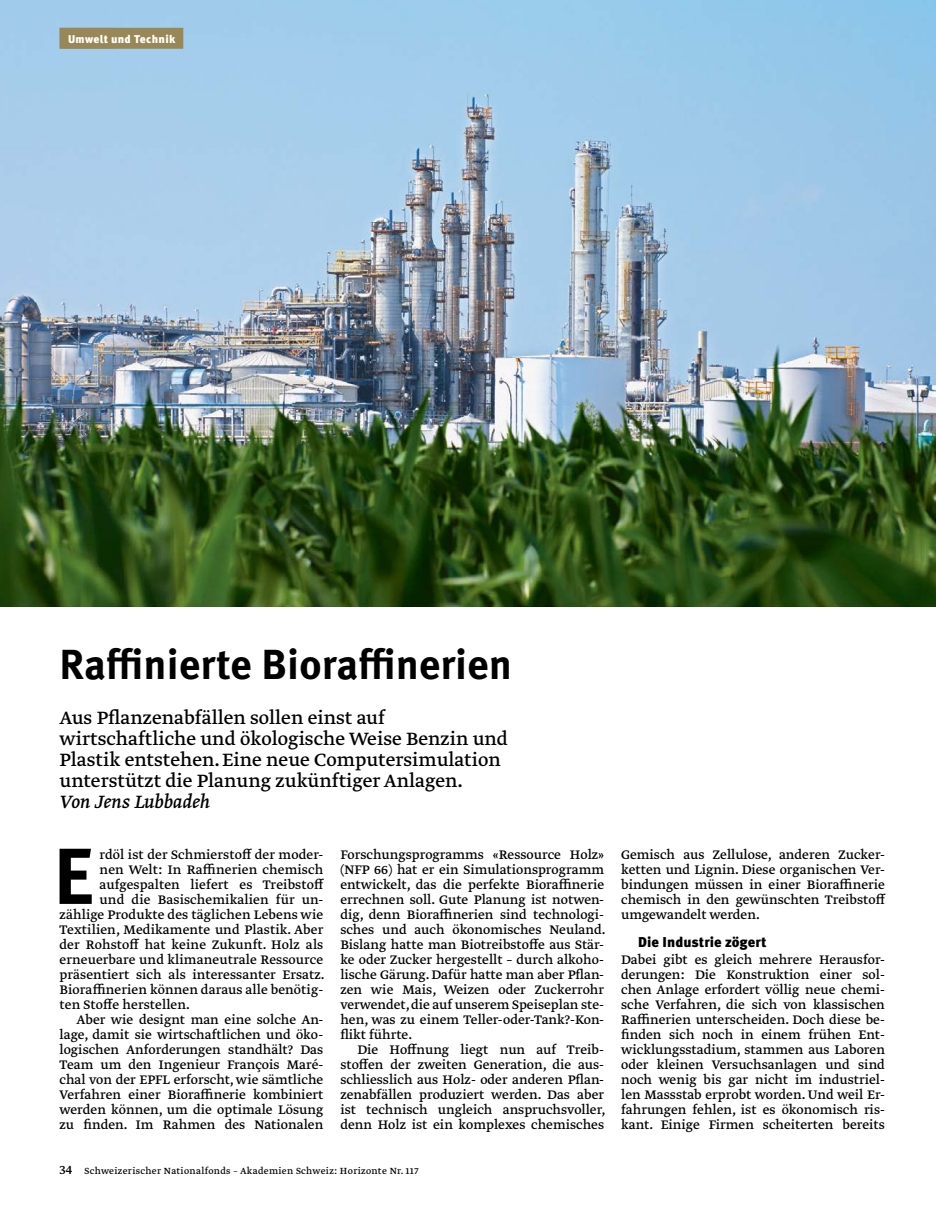
<style>
.page{position:relative;width:936px;height:1212px;background:#fff}
.page>*{position:absolute;margin:0;border:0;box-sizing:border-box;transform-origin:0 0}
._21_lauftxt-Initial{font:700 79.35px "Meta OT";color:#000}
._01_titel_bold-28{font:700 42px "Meta OT";color:#000}
.t1{font:21px/21px "Greta Text Std";color:#000}
._20_lauftxt_9_75{font:14.7px/15px "Greta Text Std";color:#000;text-align:justify}
._22_lauftext_9_75_oh{font:14.7px/15px "Greta Text Std";color:#000;text-align:justify}
._21_lauftxt-Initial-2{font:14.7px "Greta Text Std";letter-spacing:.005em;color:#000}
.t2{font:900 14.25px "Meta OT";letter-spacing:.005em;color:#000}
._100_rubrik_7_5_klei{font:900 11.25px "Meta OT";letter-spacing:.03em;color:#fff}
.t3{font:10.5px "Greta Text Std";letter-spacing:.03em;color:#000}
.s1{font-style:italic}
.s2{font-size:14.7px}
</style>
<div class="page">
<img style="left:0;top:0;width:935px;height:606px">
<div style="left:60px;top:28px;width:123px;height:21px;background:#998857"></div>
<p class="_100_rubrik_7_5_klei" style="left:68px;top:32px;width:109px">Umwelt und Technik</p>
<p class="_100_rubrik_7_5_klei" style="left:68px;top:32px;width:40px">Vor Ort</p>
<h1 class="_01_titel_bold-28" style="left:60px;top:638px;width:454px">Raffinierte Bioraffinerien</h1>
<h2 class="t1" style="left:60px;top:708px;width:450px">Aus Pflanzenabfällen sollen einst auf wirtschaftliche und ökologische Weise Benzin und Plastik entstehen. Eine neue Computersimulation unterstützt die Planung zukünftiger Anlagen.<br><span class="s1">Von Jens Lubbadeh</span></h2>
<p class="_21_lauftxt-Initial" style="left:54px;top:826px;width:42px">E</p>
<p class="_21_lauftxt-Initial-2" style="left:100px;top:846px;width:225px">rdöl ist der Schmierstoff der moder-</p>
<p class="_21_lauftxt-Initial-2" style="left:100px;top:861px;width:225px">nen Welt: In Raffinerien chemisch</p>
<p class="_21_lauftxt-Initial-2" style="left:100px;top:876px;width:226px">aufgespalten liefert es Treibstoff</p>
<p class="_21_lauftxt-Initial-2" style="left:100px;top:891px;width:225px">und die Basischemikalien für un-</p>
<p class="_21_lauftxt-Initial-2" style="left:60px;top:906px;width:265px">zählige Produkte des täglichen Lebens wie</p>
<p class="_21_lauftxt-Initial-2" style="left:60px;top:921px;width:265px">Textilien, Medikamente und Plastik. Aber</p>
<p class="_21_lauftxt-Initial-2" style="left:60px;top:936px;width:265px">der Rohstoff hat keine Zukunft. Holz als</p>
<p class="_21_lauftxt-Initial-2" style="left:60px;top:951px;width:265px">erneuerbare und klimaneutrale Ressource</p>
<p class="_21_lauftxt-Initial-2" style="left:60px;top:966px;width:267px">präsentiert sich als interessanter Ersatz.</p>
<p class="_21_lauftxt-Initial-2" style="left:60px;top:981px;width:265px">Bioraffinerien können daraus alle benötig-</p>
<p class="_21_lauftxt-Initial-2" style="left:60px;top:996px;width:132px">ten Stoffe herstellen.</p>
<p class="_20_lauftxt_9_75" style="left:60px;top:1013px;width:265px;text-indent:17px">Aber wie designt man eine solche An&shy;lage, damit sie wirtschaftlichen und öko&shy;logischen Anforderungen standhält? Das Team um den Ingenieur François Maré&shy;chal von der EPFL erforscht, wie sämtliche Verfahren einer Bioraffinerie kombiniert werden können, um die optimale Lösung zu finden. Im Rahmen des Nationalen</p>
<p class="_20_lauftxt_9_75" style="left:340px;top:848px;width:267px">Forschungsprogramms «Ressource Holz» (NFP 66) hat er ein Simulationsprogramm entwickelt, das die perfekte Bioraffinerie errechnen soll. Gute Planung ist notwen&shy;dig, denn Bioraffinerien sind technologi&shy;sches und auch ökonomisches Neuland.<br>Bislang hatte man Biotreibstoffe aus Stär&shy;ke oder Zucker hergestellt – durch alkoho&shy;lische Gärung. Dafür hatte man aber Pflan&shy;zen wie Mais, Weizen oder Zuckerrohr verwendet, die auf unserem Speiseplan ste&shy;hen, was zu einem Teller-oder-Tank?-Kon&shy;flikt führte.</p>
<p class="_20_lauftxt_9_75" style="left:340px;top:1043px;width:267px;text-indent:17px">Die Hoffnung liegt nun auf Treib&shy;stoffen der zweiten Generation, die aus&shy;schliesslich aus Holz- oder anderen Pflan&shy;zenabfällen produziert werden. Das aber ist technisch ungleich anspruchsvoller, denn Holz ist ein komplexes chemisches</p>
<p class="t3" style="left:60px;top:1165px;width:360px"><span class="s2">34</span> Schweizerischer Nationalfonds – Akademien Schweiz: Horizonte Nr. 117</p>
<p class="_20_lauftxt_9_75" style="left:621px;top:848px;width:266px">Gemisch aus Zellulose, anderen Zucker&shy;ketten und Lignin. Diese organischen Ver&shy;bindungen müssen in einer Bioraffinerie chemisch in den gewünschten Treibstoff umgewandelt werden.</p>
<h3 class="t2" style="left:638px;top:934px;width:130px">Die Industrie zögert</h3>
<p class="_22_lauftext_9_75_oh" style="left:621px;top:953px;width:265px">Dabei gibt es gleich mehrere Herausfor&shy;derungen: Die Konstruktion einer sol&shy;chen Anlage erfordert völlig neue chemi&shy;sche Verfahren, die sich von klassischen Raffinerien unterscheiden. Doch diese be&shy;finden sich noch in einem frühen Ent&shy;wicklungsstadium, stammen aus Laboren oder kleinen Versuchsanlagen und sind noch wenig bis gar nicht im industriel&shy;len Massstab erprobt worden. Und weil Er&shy;fahrungen fehlen, ist es ökonomisch ris&shy;kant. Einige Firmen scheiterten bereits</p>
</div>
